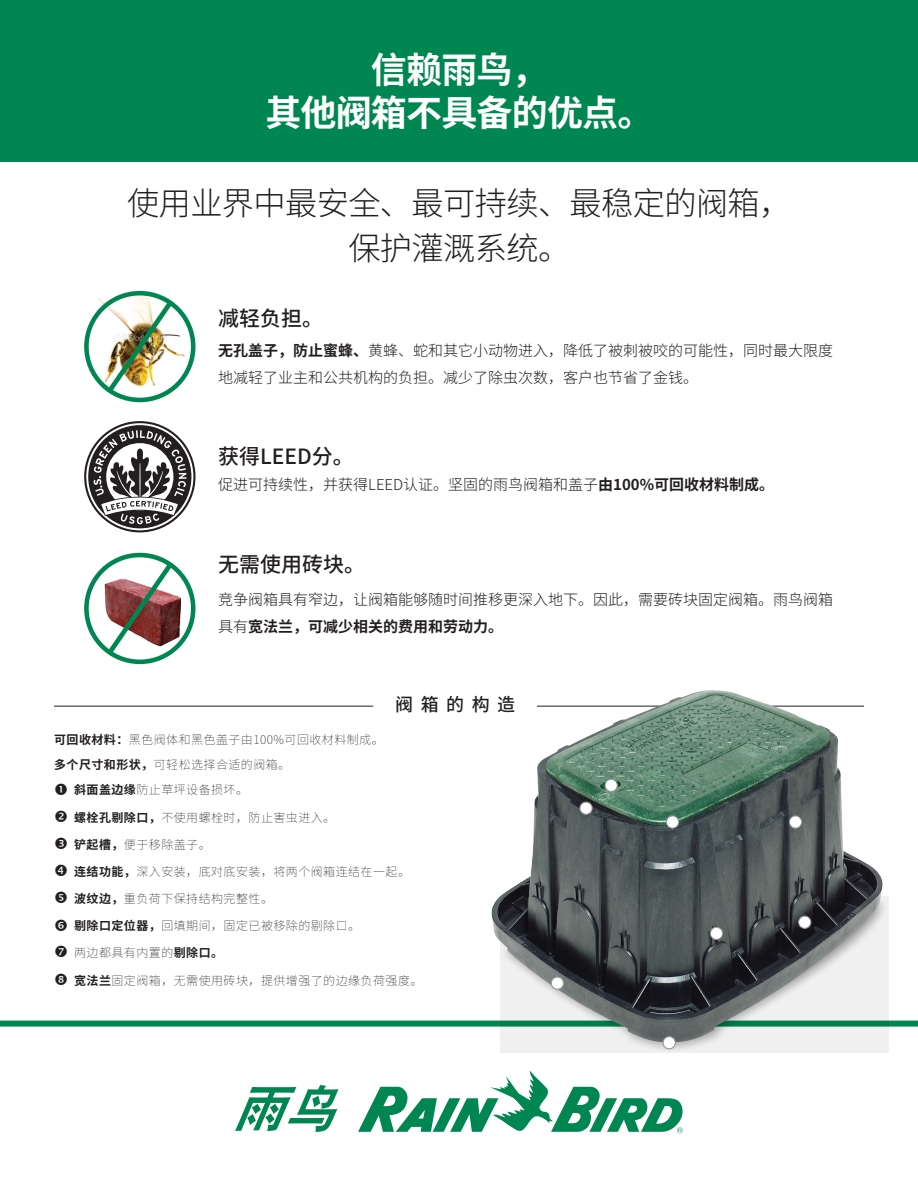
<style>
.page{position:relative;width:918px;height:1188px;background:#fff}
.page>*{position:absolute;margin:0;border:0;box-sizing:border-box;transform-origin:0 0}
.t1{font:700 36px/43.2px "Source Han Sans CN";letter-spacing:-.02em;color:#fff;text-align:center}
.t2{font:300 32.25px/44.7px "Source Han Sans CN";letter-spacing:-.02em;color:#231f20;text-align:center}
.t3{font:500 21px "Source Han Sans CN";color:#231f20}
.t4{font:500 18px "Source Han Sans CN";letter-spacing:.42em;color:#231f20}
.t5{font:300 15px/27px "Source Han Sans CN";color:#231f20}
.t6{font:200 12px "Source Han Sans CN";letter-spacing:.04em;color:#231f20}
.s1{font-weight:700}
</style>
<div class="page">
<div style="left:0;top:0;width:918px;height:162px;background:#008751"></div>
<div style="left:0;top:1021px;width:918px;height:6px;background:#008751"></div>
<hr style="left:54px;top:706px;width:319px;height:1px;background:#231f20">
<svg style="left:84px;top:421px;width:112px;height:111px"></svg>
<img style="left:178px;top:596px;width:3px;height:51px">
<div style="left:84px;top:553px;width:111px;height:111px;border:5px solid #008751;border-radius:50%"></div>
<svg style="left:102px;top:557px;width:76px;height:104px"></svg>
<img style="left:90px;top:290px;width:105px;height:98px">
<div style="left:84px;top:291px;width:111px;height:111px;border:5px solid #008751;border-radius:50%"></div>
<img style="left:102px;top:295px;width:76px;height:104px">
<svg style="left:500px;top:896px;width:388px;height:156px;fill:#f1f0f0"></svg>
<img style="left:491px;top:690px;width:392px;height:353px">
<div style="left:666px;top:816px;width:13px;height:12px;background:#fff;border-radius:50%"></div>
<div style="left:666px;top:815px;width:13px;height:14px;border:1px solid #939598;border-radius:50%"></div>
<div style="left:605px;top:779px;width:12px;height:13px;background:#fff;border-radius:50%"></div>
<div style="left:605px;top:779px;width:13px;height:13px;border:1px solid #939598;border-radius:50%"></div>
<div style="left:580px;top:802px;width:12px;height:12px;background:#fff;border-radius:50%"></div>
<div style="left:579px;top:802px;width:14px;height:13px;border:1px solid #939598;border-radius:50%"></div>
<div style="left:551px;top:977px;width:13px;height:12px;background:#fff;border-radius:50%"></div>
<div style="left:551px;top:976px;width:13px;height:14px;border:1px solid #939598;border-radius:50%"></div>
<div style="left:789px;top:816px;width:13px;height:12px;background:#fff;border-radius:50%"></div>
<div style="left:789px;top:815px;width:13px;height:14px;border:1px solid #939598;border-radius:50%"></div>
<div style="left:710px;top:927px;width:13px;height:12px;background:#fff;border-radius:50%"></div>
<div style="left:710px;top:927px;width:13px;height:13px;border:1px solid #939598;border-radius:50%"></div>
<div style="left:799px;top:916px;width:12px;height:12px;background:#fff;border-radius:50%"></div>
<div style="left:798px;top:916px;width:13px;height:13px;border:1px solid #939598;border-radius:50%"></div>
<div style="left:663px;top:1037px;width:12px;height:12px;background:#fff;border-radius:50%"></div>
<div style="left:663px;top:1036px;width:13px;height:13px;border:1px solid #939598;border-radius:50%"></div>
<svg style="left:358px;top:1071px;width:325px;height:62px"></svg>
<svg style="left:235px;top:1085px;width:103px;height:47px"></svg>
<h1 class="t1" style="left:265px;top:48px;width:390px">信赖雨鸟，<br>其他阀箱不具备的优点。</h1>
<h2 class="t2" style="left:127px;top:181px;width:666px">使用业界中最安全、最可持续、最稳定的阀箱，保护灌溉系统。</h2>
<h3 class="t3" style="left:218px;top:307px;width:106px">减轻负担。</h3>
<p class="t5" style="left:218px;top:338px;width:617px"><span class="s1">无孔盖子，防止蜜蜂、</span>黄蜂、蛇和其它小动物进入，降低了被刺被咬的可能性，同时最大限度地减轻了业主和公共机构的负担。减少了除虫次数，客户也节省了金钱。</p>
<h3 class="t3" style="left:218px;top:444px;width:137px">获得LEED分。</h3>
<p class="t5" style="left:218px;top:471px;width:558px">促进可持续性，并获得LEED认证。坚固的雨鸟阀箱和盖子<span class="s1">由100%可回收材料制成。</span></p>
<h3 class="t3" style="left:218px;top:552px;width:148px">无需使用砖块。</h3>
<p class="t5" style="left:218px;top:586px;width:617px">竞争阀箱具有窄边，让阀箱能够随时间推移更深入地下。因此，需要砖块固定阀箱。雨鸟阀箱具有<span class="s1">宽法兰，可减少相关的费用和劳动力。</span></p>
<h3 class="t4" style="left:395px;top:695px;width:122px">阀箱的构造</h3>
<p class="t6" style="left:54px;top:733px;width:331px"><span class="s1">可回收材料：</span>黑色阀体和黑色盖子由100%可回收材料制成。</p>
<p class="t6" style="left:54px;top:758px;width:238px"><span class="s1">多个尺寸和形状，</span>可轻松选择合适的阀箱。</p>
<p class="t6" style="left:74px;top:783px;width:175px"><span class="s1">斜面盖边缘</span>防止草坪设备损坏。</p>
<p class="t6" style="left:74px;top:811px;width:263px"><span class="s1">螺栓孔剔除口，</span>不使用螺栓时，防止害虫进入。</p>
<p class="t6" style="left:74px;top:838px;width:138px"><span class="s1">铲起槽，</span>便于移除盖子。</p>
<p class="t6" style="left:74px;top:865px;width:337px"><span class="s1">连结功能，</span>深入安装，底对底安装，将两个阀箱连结在一起。</p>
<p class="t6" style="left:74px;top:892px;width:200px"><span class="s1">波纹边，</span>重负荷下保持结构完整性。</p>
<p class="t6" style="left:74px;top:919px;width:288px"><span class="s1">剔除口定位器，</span>回填期间，固定已被移除的剔除口。</p>
<p class="t6" style="left:74px;top:946px;width:151px">两边都具有内置的<span class="s1">剔除口。</span></p>
<p class="t6" style="left:74px;top:973px;width:350px"><span class="s1">宽法兰</span>固定阀箱，无需使用砖块，提供增强了的边缘负荷强度。</p>
</div>
